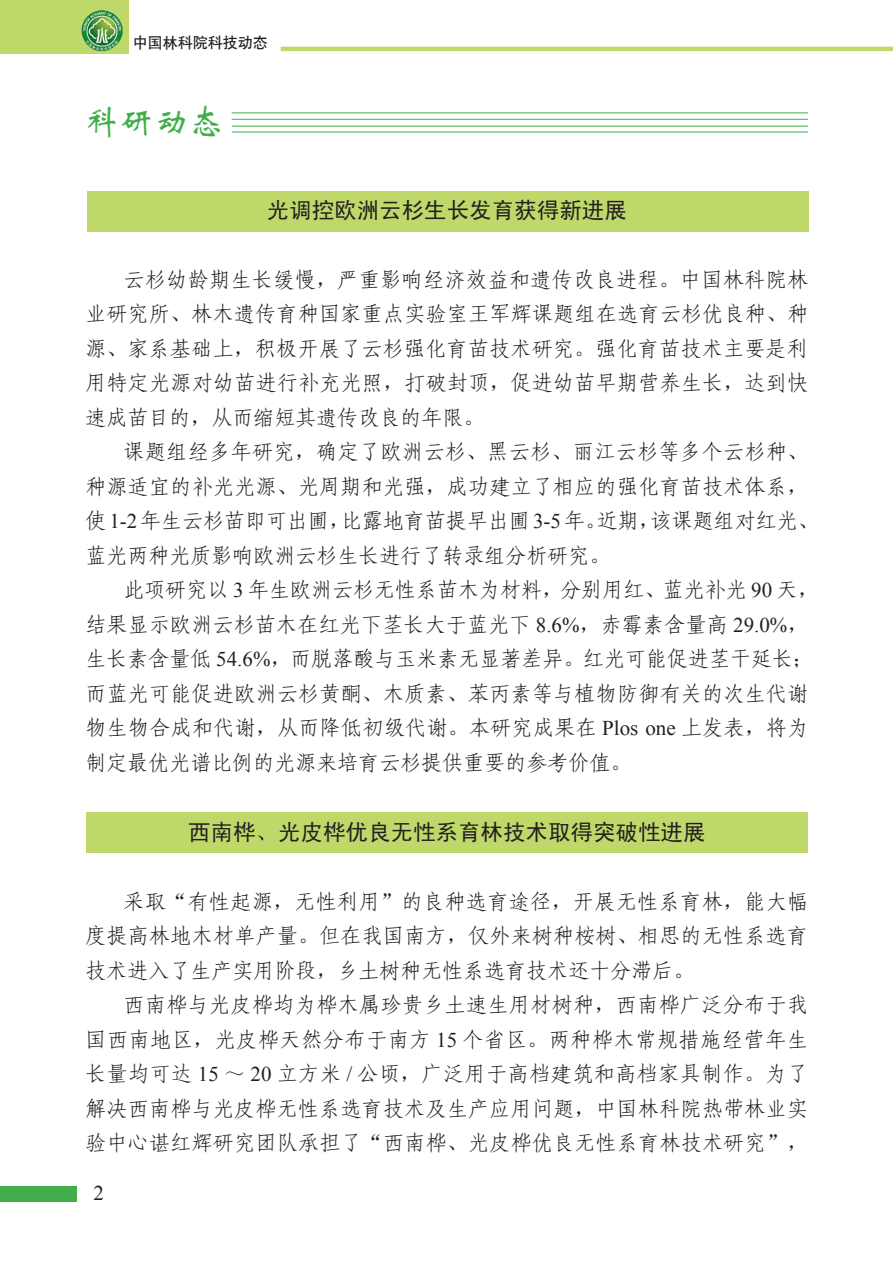
<style>
.page{position:relative;width:893px;height:1263px;background:#fff}
.page>*{position:absolute;margin:0;border:0;box-sizing:border-box;transform-origin:0 0}
.栏目{font:34.5px "ST Xinwei";color:#40ae49}
.标题{font:22.5px "Sim Hei";color:#231f20}
.正文{font:21px/34.5px "Fang Song GB2312";letter-spacing:.01em;color:#231f20;text-align:justify}
.图解{font:21px "Times New Roman";color:#231f20}
.t1{font:15px "H Yb 1 gj";color:#231f20}
.s1{font-family:"Sim Sun"}
.s2{font-family:"Times New Roman"}
</style>
<div class="page">
<div style="left:0;top:0;width:128px;height:54px;background:#bed86a"></div>
<img style="left:82px;top:10px;width:41px;height:41px">
<hr style="left:281px;top:47px;width:612px;height:4px;background:#bed86a">
<div style="left:0;top:1186px;width:77px;height:16px;background:#40ae49"></div>
<div style="left:86px;top:812px;width:721px;height:41px;background:#bed86a"></div>
<div style="left:87px;top:192px;width:722px;height:40px;background:#bed86a"></div>
<hr style="left:232px;top:132px;width:576px;height:1px;background:#40ae49">
<hr style="left:232px;top:126px;width:576px;height:1px;background:#40ae49">
<hr style="left:232px;top:119px;width:576px;height:1px;background:#40ae49">
<hr style="left:232px;top:113px;width:576px;height:1px;background:#40ae49">
<p class="t1" style="left:133px;top:35px;width:136px">中国林科院科技动态</p>
<p class="栏目" style="left:85px;top:104px;width:139px">科研动态</p>
<p class="标题" style="left:267px;top:199px;width:362px">光调控欧洲云杉生长发育获得新进展</p>
<p class="正文" style="left:85px;top:262px;width:725px;text-indent:38px">云杉幼龄期生长缓慢<span class="s1">，</span>严重影响经济效益和遗传改良进程<span class="s1">。</span>中国林科院林业研究所<span class="s1">、</span>林木遗传育种国家重点实验室王军辉课题组在选育云杉优良种<span class="s1">、</span>种源<span class="s1">、</span>家系基础上<span class="s1">，</span>积极开展了云杉强化育苗技术研究<span class="s1">。</span>强化育苗技术主要是利用特定光源对幼苗进行补充光照<span class="s1">，</span>打破封顶<span class="s1">，</span>促进幼苗早期营养生长<span class="s1">，</span>达到快速成苗目的<span class="s1">，</span>从而缩短其遗传改良的年限<span class="s1">。</span></p>
<p class="正文" style="left:85px;top:435px;width:735px;text-align:left;text-indent:38px">课题组经多年研究<span class="s1">，</span>确定了欧洲云杉<span class="s1">、</span>黑云杉<span class="s1">、</span>丽江云杉等多个云杉种<span class="s1">、</span>种源适宜的补光光源<span class="s1">、</span>光周期和光强<span class="s1">，</span>成功建立了相应的强化育苗技术体系<span class="s1">，</span>使<span class="s2">1-2</span>年生云杉苗即可出圃<span class="s1">，</span>比露地育苗提早出圃<span class="s2">3-5</span>年<span class="s1">。</span>近期<span class="s1">，</span>该课题组对红光<span class="s1">、</span>蓝光两种光质影响欧洲云杉生长进行了转录组分析研究<span class="s1">。</span></p>
<p class="正文" style="left:85px;top:573px;width:735px;text-align:left;text-indent:38px">此项研究以 <span class="s2">3</span> 年生欧洲云杉无性系苗木为材料<span class="s1">，</span>分别用红<span class="s1">、</span>蓝光补光 <span class="s2">90</span> 天<span class="s1">，</span>结果显示欧洲云杉苗木在红光下茎长大于蓝光下 <span class="s2">8.6%</span><span class="s1">，</span>赤霉素含量高 <span class="s2">29.0%</span><span class="s1">，</span>生长素含量低 <span class="s2">54.6%</span><span class="s1">，</span>而脱落酸与玉米素无显著差异<span class="s1">。</span>红光可能促进茎干延长<span class="s1">；</span>而蓝光可能促进欧洲云杉黄酮<span class="s1">、</span>木质素<span class="s1">、</span>苯丙素等与植物防御有关的次生代谢物生物合成和代谢<span class="s1">，</span>从而降低初级代谢<span class="s1">。</span>本研究成果在 <span class="s2">Plos one</span> 上发表<span class="s1">，</span>将为制定最优光谱比例的光源来培育云杉提供重要的参考价值<span class="s1">。</span></p>
<p class="标题" style="left:188px;top:821px;width:519px">西南桦、光皮桦优良无性系育林技术取得突破性进展</p>
<p class="正文" style="left:85px;top:884px;width:725px;text-indent:38px">采取<span class="s1">“</span>有性起源<span class="s1">，</span>无性利用<span class="s1">”</span>的良种选育途径<span class="s1">，</span>开展无性系育林<span class="s1">，</span>能大幅度提高林地木材单产量<span class="s1">。</span>但在我国南方<span class="s1">，</span>仅外来树种桉树<span class="s1">、</span>相思的无性系选育技术进入了生产实用阶段<span class="s1">，</span>乡土树种无性系选育技术还十分滞后<span class="s1">。</span></p>
<p class="正文" style="left:85px;top:988px;width:724px;text-indent:38px">西南桦与光皮桦均为桦木属珍贵乡土速生用材树种<span class="s1">，</span>西南桦广泛分布于我国西南地区<span class="s1">，</span>光皮桦天然分布于南方 <span class="s2">15</span> 个省区<span class="s1">。</span>两种桦木常规措施经营年生长量均可达 <span class="s2">15</span> <span class="s1">～</span> <span class="s2">20</span> 立方米 <span class="s2">/</span> 公顷<span class="s1">，</span>广泛用于高档建筑和高档家具制作<span class="s1">。</span>为了解决西南桦与光皮桦无性系选育技术及生产应用问题<span class="s1">，</span>中国林科院热带林业实验中心谌红辉研究团队承担了<span class="s1">“</span>西南桦<span class="s1">、</span>光皮桦优良无性系育林技术研究<span class="s1">”，</span></p>
<p class="图解" style="left:94px;top:1178px;width:12px">2</p>
</div>
